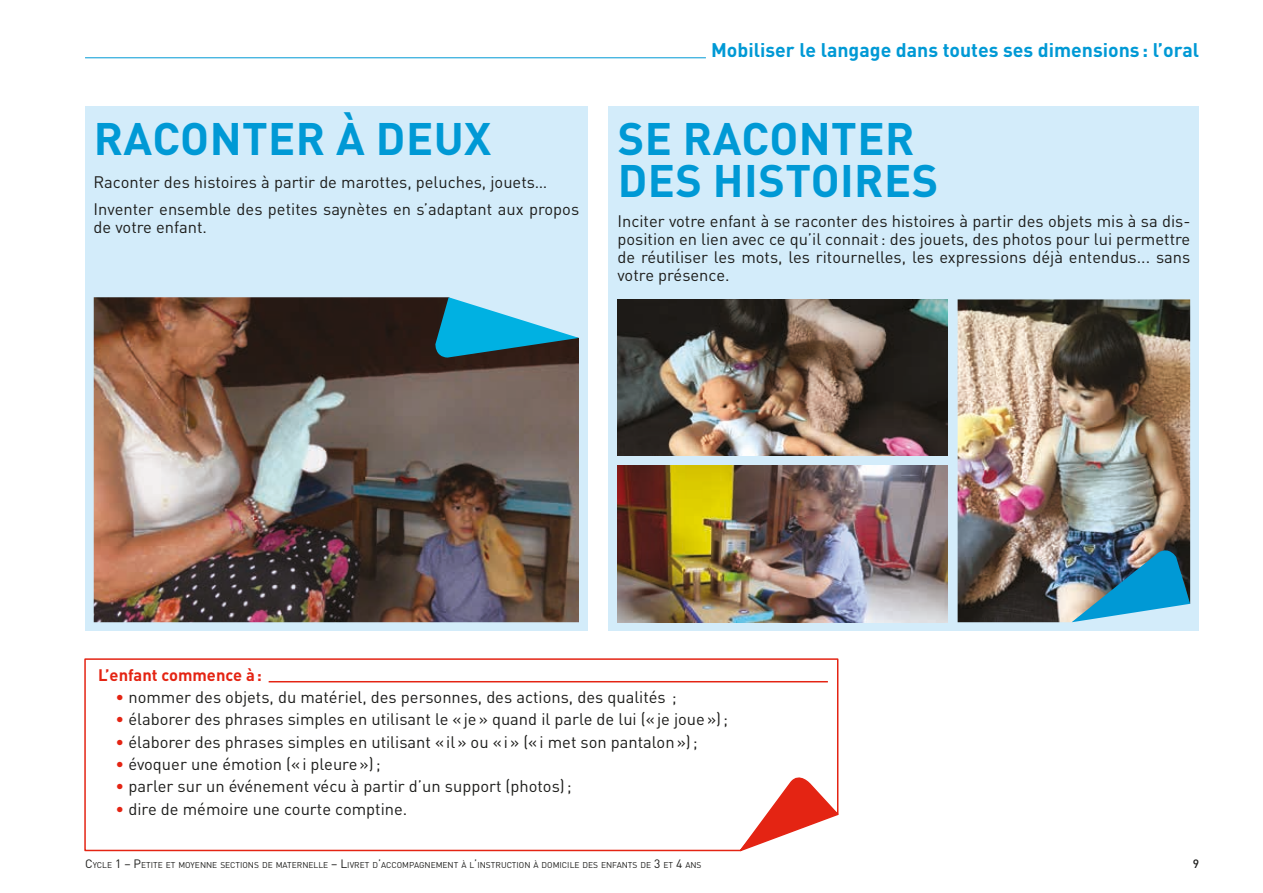
<style>
.page{position:relative;width:1263px;height:893px;background:#fff}
.page>*{position:absolute;margin:0;border:0;box-sizing:border-box;transform-origin:0 0}
.Titre_bloc_verbe{font:700 45px "DINOT";letter-spacing:.01em;color:#0099d5}
.t1{font:700 19.5px "DINOT";color:#0099d5}
.t2{font:16.5px/18px "DINOT";color:#1d1d1b}
.Entete_ENFANT_COMMEN{font:700 16.5px "DINOT";color:#e42413}
.t3{font:500 12px "DINOT";color:#1d1d1b}
.t4{font:8.4px "DINOT";color:#1d1d1b}
.s1{color:#e42413}
.s2{font-size:12px}
</style>
<div class="page">
<hr style="left:85px;top:57px;width:621px;height:1px;background:#0099d5">
<div style="left:85px;top:106px;width:503px;height:525px;background:#d3ecfa"></div>
<div style="left:609px;top:106px;width:590px;height:525px;background:#d3ecfa"></div>
<img style="left:94px;top:297px;width:485px;height:325px">
<img style="left:618px;top:299px;width:330px;height:157px">
<img style="left:958px;top:299px;width:232px;height:323px">
<img style="left:617px;top:466px;width:331px;height:156px">
<svg style="left:435px;top:297px;width:144px;height:61px"></svg>
<img style="left:1071px;top:546px;width:119px;height:76px">
<svg style="left:84px;top:658px;width:755px;height:194px"></svg>
<svg style="left:736px;top:772px;width:103px;height:80px"></svg>
<p class="t1" style="left:711px;top:38px;width:490px">Mobiliser le langage dans toutes ses dimensions: l’oral</p>
<p class="Titre_bloc_verbe" style="left:94px;top:109px;width:399px">RACONTER À DEUX</p>
<p class="Titre_bloc_verbe" style="left:618px;top:109px;width:298px">SE RACONTER</p>
<p class="t2" style="left:94px;top:173px;width:455px">Raconter des histoires à partir de marottes, peluches, jouets…</p>
<p class="Titre_bloc_verbe" style="left:618px;top:151px;width:322px">DES HISTOIRES</p>
<p class="t2" style="left:94px;top:199px;width:487px">Inventer ensemble des petites saynètes en s’adaptant aux propos de votre enfant.</p>
<p class="t2" style="left:617px;top:211px;width:574px;text-align:justify">Inciter votre enfant à se raconter des histoires à partir des objets mis à sa dis&shy;position en lien avec ce qu’il connait: des jouets, des photos pour lui permettre de réutiliser les mots, les ritournelles, les expressions déjà entendus... sans votre présence.</p>
<p class="Entete_ENFANT_COMMEN" style="left:98px;top:664px;width:165px">L’enfant commence à:</p>
<p class="t2" style="left:116px;top:688px;width:563px"><span class="s1">•</span> nommer des objets, du matériel, des personnes, des actions, des qualités ;</p>
<p class="t2" style="left:116px;top:710px;width:614px"><span class="s1">•</span> élaborer des phrases simples en utilisant le «je» quand il parle de lui («je joue»);</p>
<p class="t2" style="left:116px;top:732px;width:584px"><span class="s1">•</span> élaborer des phrases simples en utilisant «il» ou «i» («i met son pantalon»);</p>
<p class="t2" style="left:116px;top:755px;width:267px"><span class="s1">•</span> évoquer une émotion («i pleure»);</p>
<p class="t2" style="left:116px;top:777px;width:458px"><span class="s1">•</span> parler sur un événement vécu à partir d’un support (photos);</p>
<p class="t2" style="left:116px;top:799px;width:293px"><span class="s1">•</span> dire de mémoire une courte comptine.</p>
<p class="t4" style="left:85px;top:860px;width:618px"><span class="s2">C</span>YCLE <span class="s2">1 – P</span>ETITE ET MOYENNE SECTIONS DE MATERNELLE <span class="s2">– L</span>IVRET D<span class="s2">’</span>ACCOMPAGNEMENT À L<span class="s2">’</span>INSTRUCTION À DOMICILE DES ENFANTS DE <span class="s2">3</span> ET <span class="s2">4</span> ANS</p>
<p class="t3" style="left:1193px;top:856px;width:8px">9</p>
</div>
